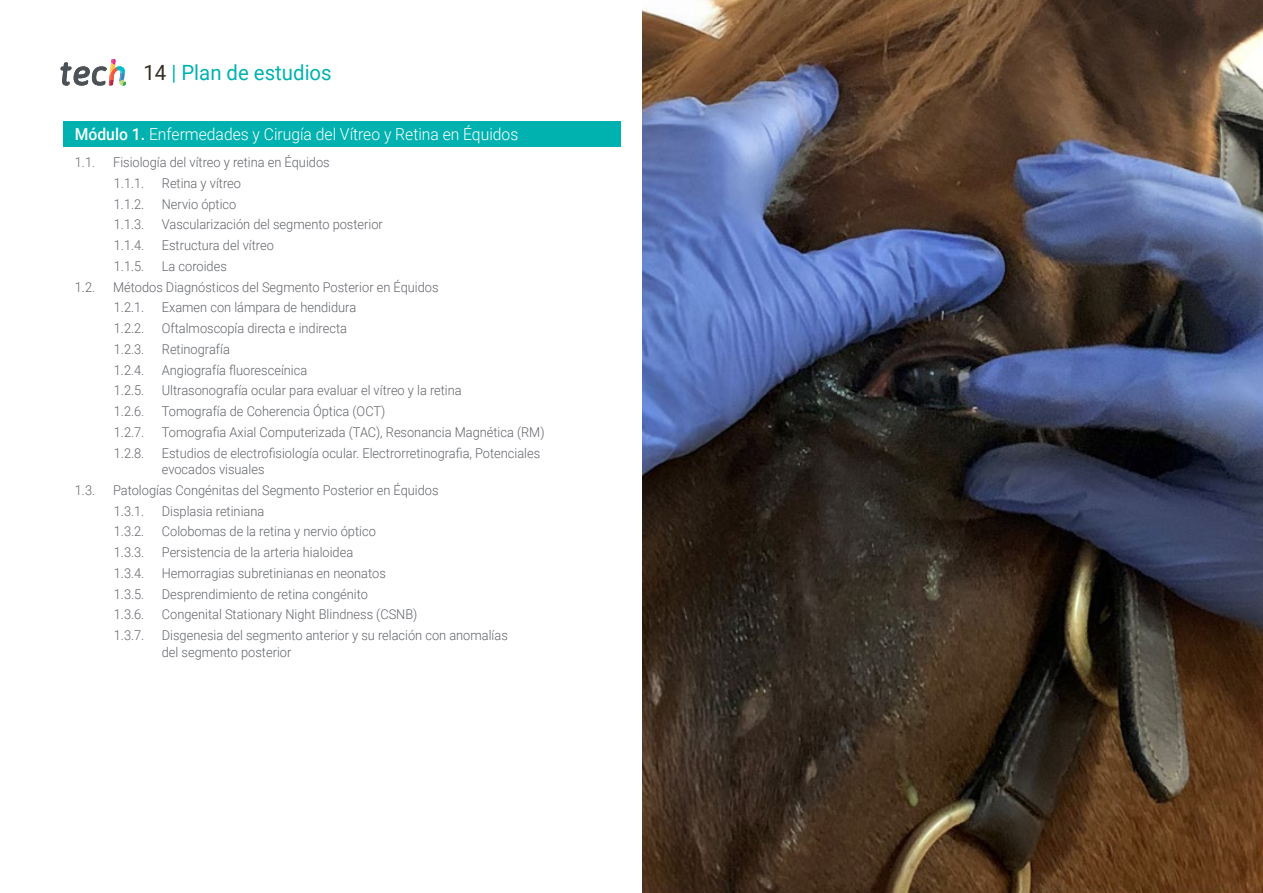
<style>
.page{position:relative;width:1263px;height:893px;background:#fff}
.page>*{position:absolute;margin:0;border:0;box-sizing:border-box;transform-origin:0 0}
.t1{font:21px "Roboto";color:#00b2af}
.t2{font:300 16.5px "Roboto";color:#fff;scale:.95 1}
.t3{font:300 13.5px/20.7px "Roboto";color:#61646a;scale:.95 1}
.s1{color:#312e20}
.s2{font-weight:500}
</style>
<div class="page">
<img style="left:642px;top:0;width:621px;height:893px">
<div style="left:64px;top:121px;width:557px;height:25px;background:#00b2af"></div>
<svg style="left:61px;top:59px;width:65px;height:27px"></svg>
<h1 class="t1" style="left:144px;top:57px;width:190px"><span class="s1">14</span> | Plan de estudios</h1>
<p class="t2" style="left:75px;top:123px;width:468px"><span class="s2">Módulo 1.</span> Enfermedades y Cirugía del Vítreo y Retina en Équidos</p>
<p class="t3" style="left:75px;top:151px;width:23px">1.1.</p>
<p class="t3" style="left:113px;top:151px;width:229px">Fisiología del vítreo y retina en Équidos<br>1.1.1.</p>
<p class="t3" style="left:162px;top:172px;width:85px">Retina y vítreo</p>
<p class="t3" style="left:114px;top:193px;width:34px">1.1.2.</p>
<p class="t3" style="left:162px;top:193px;width:80px">Nervio óptico</p>
<p class="t3" style="left:114px;top:214px;width:34px">1.1.3.</p>
<p class="t3" style="left:162px;top:214px;width:234px">Vascularización del segmento posterior</p>
<p class="t3" style="left:114px;top:234px;width:34px">1.1.4.</p>
<p class="t3" style="left:162px;top:234px;width:119px">Estructura del vítreo</p>
<p class="t3" style="left:114px;top:255px;width:34px">1.1.5.</p>
<p class="t3" style="left:162px;top:255px;width:70px">La coroides</p>
<p class="t3" style="left:75px;top:276px;width:23px">1.2.</p>
<p class="t3" style="left:113px;top:276px;width:344px">Métodos Diagnósticos del Segmento Posterior en Équidos<br>1.2.1.</p>
<p class="t3" style="left:162px;top:297px;width:206px">Examen con lámpara de hendidura</p>
<p class="t3" style="left:114px;top:317px;width:34px">1.2.2.</p>
<p class="t3" style="left:162px;top:317px;width:196px">Oftalmoscopía directa e indirecta</p>
<p class="t3" style="left:114px;top:338px;width:34px">1.2.3.</p>
<p class="t3" style="left:162px;top:338px;width:73px">Retinografía</p>
<p class="t3" style="left:114px;top:359px;width:34px">1.2.4.</p>
<p class="t3" style="left:162px;top:359px;width:155px">Angiografía fluoresceínica</p>
<p class="t3" style="left:114px;top:380px;width:34px">1.2.5.</p>
<p class="t3" style="left:162px;top:380px;width:317px">Ultrasonografía ocular para evaluar el vítreo y la retina</p>
<p class="t3" style="left:114px;top:400px;width:34px">1.2.6.</p>
<p class="t3" style="left:162px;top:400px;width:237px">Tomografía de Coherencia Óptica (OCT)</p>
<p class="t3" style="left:114px;top:421px;width:34px">1.2.7.</p>
<p class="t3" style="left:162px;top:421px;width:404px">Tomografia Axial Computerizada (TAC), Resonancia Magnética (RM)</p>
<p class="t3" style="left:114px;top:442px;width:34px">1.2.8.</p>
<p class="t3" style="left:162px;top:444px;width:400px;line-height:16.5px">Estudios de electrofisiología ocular. Electrorretinografia, Potenciales evocados visuales</p>
<p class="t3" style="left:75px;top:479px;width:23px">1.3.</p>
<p class="t3" style="left:113px;top:479px;width:344px">Patologías Congénitas del Segmento Posterior en Équidos<br>1.3.1.</p>
<p class="t3" style="left:162px;top:500px;width:109px">Displasia retiniana</p>
<p class="t3" style="left:114px;top:521px;width:34px">1.3.2.</p>
<p class="t3" style="left:162px;top:521px;width:227px">Colobomas de la retina y nervio óptico</p>
<p class="t3" style="left:114px;top:541px;width:34px">1.3.3.</p>
<p class="t3" style="left:162px;top:541px;width:203px">Persistencia de la arteria hialoidea</p>
<p class="t3" style="left:114px;top:562px;width:34px">1.3.4.</p>
<p class="t3" style="left:162px;top:562px;width:237px">Hemorragias subretinianas en neonatos</p>
<p class="t3" style="left:114px;top:583px;width:34px">1.3.5.</p>
<p class="t3" style="left:162px;top:583px;width:218px">Desprendimiento de retina congénito</p>
<p class="t3" style="left:114px;top:604px;width:34px">1.3.6.</p>
<p class="t3" style="left:162px;top:604px;width:271px">Congenital Stationary Night Blindness (CSNB)</p>
<p class="t3" style="left:114px;top:624px;width:34px">1.3.7.</p>
<p class="t3" style="left:162px;top:627px;width:366px;line-height:16.5px">Disgenesia del segmento anterior y su relación con anomalías del segmento posterior</p>
</div>
